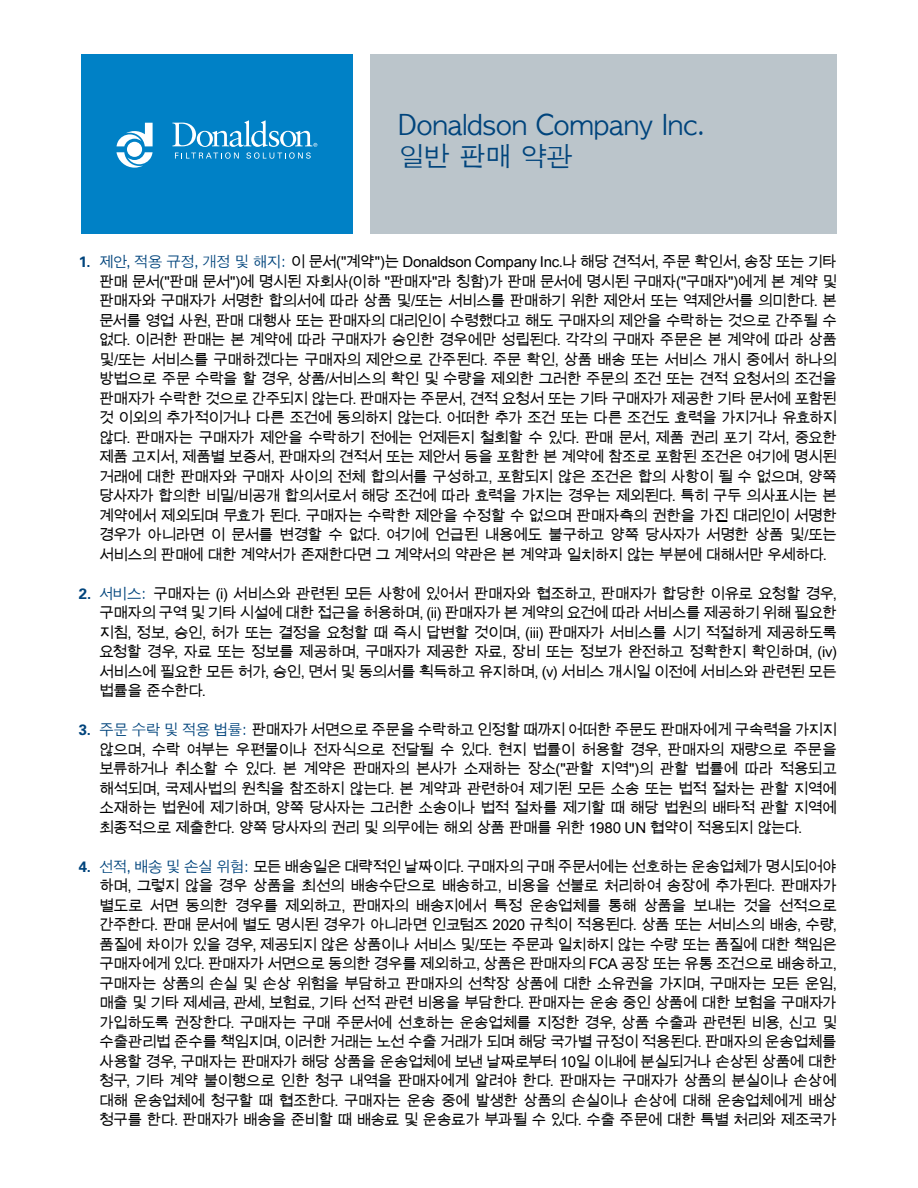
<style>
.page{position:relative;width:918px;height:1188px;background:#fff}
.page>*{position:absolute;margin:0;border:0;box-sizing:border-box;transform-origin:0 0}
.t1{font:27px/31.5px "Apple Gothic";letter-spacing:-.005em;color:#00447c}
.t2{font:15px/19.5px "Arial Unicode MS";letter-spacing:-.05em;color:#000;text-align:justify}
.t3{font:700 15px "Univers LT Std";color:#00447c}
.s1{font-family:"Apple Gothic";color:#00447c}
</style>
<div class="page">
<div style="left:371px;top:54px;width:466px;height:180px;background:#bbc5cb"></div>
<div style="left:81px;top:54px;width:272px;height:180px;background:#0081c6"></div>
<svg style="left:116px;top:120px;width:201px;height:48px"></svg>
<h1 class="t1" style="left:399px;top:109px;width:310px">Donaldson Company Inc. 일반 판매 약관</h1>
<p class="t3" style="left:79px;top:253px;width:13px">1.</p>
<p class="t3" style="left:79px;top:585px;width:14px">2.</p>
<p class="t3" style="left:79px;top:721px;width:14px">3.</p>
<p class="t3" style="left:79px;top:858px;width:14px">4.</p>
<p class="t2" style="left:99px;top:252px;width:740px"><span class="s1">제안, 적용 규정, 개정 및 해지:</span> 이 문서("계약")는 Donaldson Company Inc.나 해당 견적서, 주문 확인서, 송장 또는 기타 판매 문서("판매 문서")에 명시된 자회사(이하 "판매자"라 칭함)가 판매 문서에 명시된 구매자("구매자")에게 본 계약 및 판매자와 구매자가 서명한 합의서에 따라 상품 및/또는 서비스를 판매하기 위한 제안서 또는 역제안서를 의미한다. 본 문서를 영업 사원, 판매 대행사 또는 판매자의 대리인이 수령했다고 해도 구매자의 제안을 수락하는 것으로 간주될 수 없다. 이러한 판매는 본 계약에 따라 구매자가 승인한 경우에만 성립된다. 각각의 구매자 주문은 본 계약에 따라 상품 및/또는 서비스를 구매하겠다는 구매자의 제안으로 간주된다. 주문 확인, 상품 배송 또는 서비스 개시 중에서 하나의 방법으로 주문 수락을 할 경우, 상품/서비스의 확인 및 수량을 제외한 그러한 주문의 조건 또는 견적 요청서의 조건을 판매자가 수락한 것으로 간주되지 않는다. 판매자는 주문서, 견적 요청서 또는 기타 구매자가 제공한 기타 문서에 포함된 것 이외의 추가적이거나 다른 조건에 동의하지 않는다. 어떠한 추가 조건 또는 다른 조건도 효력을 가지거나 유효하지 않다. 판매자는 구매자가 제안을 수락하기 전에는 언제든지 철회할 수 있다. 판매 문서, 제품 권리 포기 각서, 중요한 제품 고지서, 제품별 보증서, 판매자의 견적서 또는 제안서 등을 포함한 본 계약에 참조로 포함된 조건은 여기에 명시된 거래에 대한 판매자와 구매자 사이의 전체 합의서를 구성하고, 포함되지 않은 조건은 합의 사항이 될 수 없으며, 양쪽 당사자가 합의한 비밀/비공개 합의서로서 해당 조건에 따라 효력을 가지는 경우는 제외된다. 특히 구두 의사표시는 본 계약에서 제외되며 무효가 된다. 구매자는 수락한 제안을 수정할 수 없으며 판매자측의 권한을 가진 대리인이 서명한 경우가 아니라면 이 문서를 변경할 수 없다. 여기에 언급된 내용에도 불구하고 양쪽 당사자가 서명한 상품 및/또는 서비스의 판매에 대한 계약서가 존재한다면 그 계약서의 약관은 본 계약과 일치하지 않는 부분에 대해서만 우세하다.</p>
<p class="t2" style="left:99px;top:583px;width:740px"><span class="s1">서비스:</span> 구매자는 (i) 서비스와 관련된 모든 사항에 있어서 판매자와 협조하고, 판매자가 합당한 이유로 요청할 경우, 구매자의 구역 및 기타 시설에 대한 접근을 허용하며, (ii) 판매자가 본 계약의 요건에 따라 서비스를 제공하기 위해 필요한 지침, 정보, 승인, 허가 또는 결정을 요청할 때 즉시 답변할 것이며, (iii) 판매자가 서비스를 시기 적절하게 제공하도록 요청할 경우, 자료 또는 정보를 제공하며, 구매자가 제공한 자료, 장비 또는 정보가 완전하고 정확한지 확인하며, (iv) 서비스에 필요한 모든 허가, 승인, 면서 및 동의서를 획득하고 유지하며, (v) 서비스 개시일 이전에 서비스와 관련된 모든 법률을 준수한다.</p>
<p class="t2" style="left:99px;top:720px;width:740px"><span class="s1">주문 수락 및 적용 법률:</span> 판매자가 서면으로 주문을 수락하고 인정할 때까지 어떠한 주문도 판매자에게 구속력을 가지지 않으며, 수락 여부는 우편물이나 전자식으로 전달될 수 있다. 현지 법률이 허용할 경우, 판매자의 재량으로 주문을 보류하거나 취소할 수 있다. 본 계약은 판매자의 본사가 소재하는 장소("관할 지역")의 관할 법률에 따라 적용되고 해석되며, 국제사법의 원칙을 참조하지 않는다. 본 계약과 관련하여 제기된 모든 소송 또는 법적 절차는 관할 지역에 소재하는 법원에 제기하며, 양쪽 당사자는 그러한 소송이나 법적 절차를 제기할 때 해당 법원의 배타적 관할 지역에 최종적으로 제출한다. 양쪽 당사자의 권리 및 의무에는 해외 상품 판매를 위한 1980 UN 협약이 적용되지 않는다.</p>
<p class="t2" style="left:99px;top:856px;width:740px"><span class="s1">선적, 배송 및 손실 위험:</span> 모든 배송일은 대략적인 날짜이다. 구매자의 구매 주문서에는 선호하는 운송업체가 명시되어야 하며, 그렇지 않을 경우 상품을 최선의 배송수단으로 배송하고, 비용을 선불로 처리하여 송장에 추가된다. 판매자가 별도로 서면 동의한 경우를 제외하고, 판매자의 배송지에서 특정 운송업체를 통해 상품을 보내는 것을 선적으로 간주한다. 판매 문서에 별도 명시된 경우가 아니라면 인코텀즈 2020 규칙이 적용된다. 상품 또는 서비스의 배송, 수량, 품질에 차이가 있을 경우, 제공되지 않은 상품이나 서비스 및/또는 주문과 일치하지 않는 수량 또는 품질에 대한 책임은 구매자에게 있다. 판매자가 서면으로 동의한 경우를 제외하고, 상품은 판매자의 FCA 공장 또는 유통 조건으로 배송하고, 구매자는 상품의 손실 및 손상 위험을 부담하고 판매자의 선착장 상품에 대한 소유권을 가지며, 구매자는 모든 운임, 매출 및 기타 제세금, 관세, 보험료, 기타 선적 관련 비용을 부담한다. 판매자는 운송 중인 상품에 대한 보험을 구매자가 가입하도록 권장한다. 구매자는 구매 주문서에 선호하는 운송업체를 지정한 경우, 상품 수출과 관련된 비용, 신고 및 수출관리법 준수를 책임지며, 이러한 거래는 노선 수출 거래가 되며 해당 국가별 규정이 적용된다. 판매자의 운송업체를 사용할 경우, 구매자는 판매자가 해당 상품을 운송업체에 보낸 날짜로부터 10일 이내에 분실되거나 손상된 상품에 대한 청구, 기타 계약 불이행으로 인한 청구 내역을 판매자에게 알려야 한다. 판매자는 구매자가 상품의 분실이나 손상에 대해 운송업체에 청구할 때 협조한다. 구매자는 운송 중에 발생한 상품의 손실이나 손상에 대해 운송업체에게 배상 청구를 한다. 판매자가 배송을 준비할 때 배송료 및 운송료가 부과될 수 있다. 수출 주문에 대한 특별 처리와 제조국가</p>
</div>
